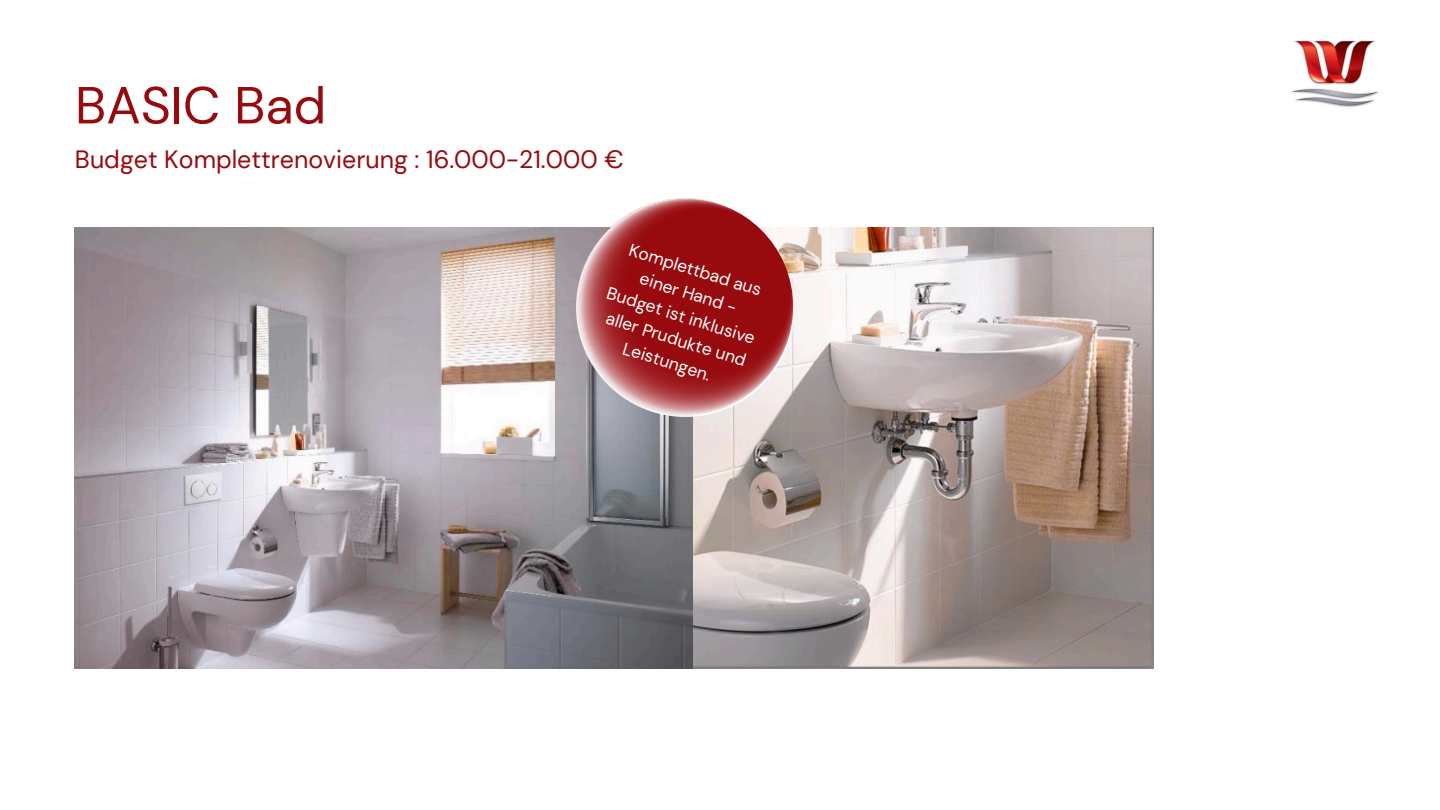
<style>
.page{position:relative;width:1440px;height:810px;background:#fff}
.page>*{position:absolute;margin:0;border:0;box-sizing:border-box;transform-origin:0 0}
.t1{font:52px "DM Sans";color:#970b0f}
.t2{font:25px "DM Sans";color:#970b0f}
.t3{font:17.4px/24px "DM Sans";color:#fff;text-align:center}
</style>
<div class="page">
<img style="left:75px;top:227px;width:1078px;height:441px">
<img style="left:1291px;top:40px;width:87px;height:67px">
<img style="left:576px;top:198px;width:219px;height:219px">
<p class="t1" style="left:75px;top:72px;width:253px">BASIC Bad</p>
<p class="t2" style="left:75px;top:143px;width:550px">Budget Komplettrenovierung : 16.000-21.000 €</p>
<p class="t3" style="left:633px;top:238px;width:139px;rotate:17deg">Komplettbad aus</p>
<p class="t3" style="left:644px;top:267px;width:102px;rotate:17deg">einer Hand -</p>
<p class="t3" style="left:611px;top:282px;width:156px;rotate:17deg">Budget ist inklusive</p>
<p class="t3" style="left:610px;top:306px;width:147px;rotate:17deg">aller Prudukte und<br>Leistungen.</p>
</div>
